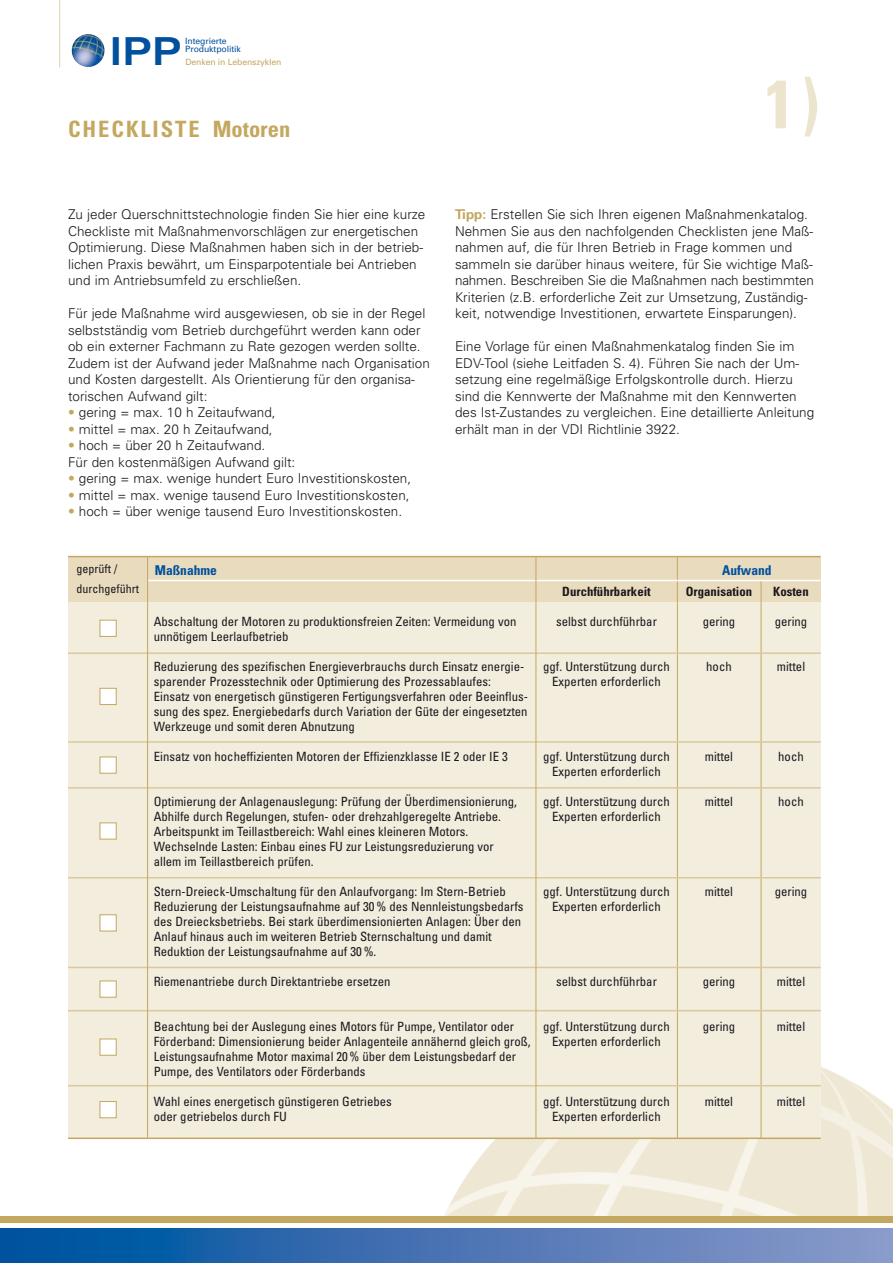
<style>
.page{position:relative;width:893px;height:1263px;background:#fff}
.page>*{position:absolute;margin:0;border:0;box-sizing:border-box;transform-origin:0 0}
.t1{font:700 condensed 68.25px "Univers";color:#ede4cd}
.t2{font:700 expanded 38.55px "Univers";color:#00509d;scale:.95 1}
.t3{font:700 condensed 22.5px "Univers";letter-spacing:.09em;color:#c4a860}
.t4{font:300 13.5px/16.5px "Univers";color:#1a171c}
.t5{font:700 condensed 13.5px "Univers";color:#00509d}
.t6{font:condensed 12.75px/15px "Univers";color:#1a171c}
.t7{font:700 condensed 12.75px "Univers";color:#1a171c}
.t8{font:condensed 12px/19.5px "Univers";color:#1a171c}
.t9{font:8.7px/8.6px "Univers";letter-spacing:-.01em;color:#00509d}
.t10{font:8.7px "Univers";letter-spacing:-.01em;color:#c4a860}
.s1{color:#c4a860}
.s2{font-weight:700;color:#c4a860}
</style>
<div class="page">
<img style="left:444px;top:1067px;width:449px;height:149px">
<div style="left:0;top:1216px;width:893px;height:7px;background:#c4a860"></div>
<hr style="left:59px;top:0;width:1px;height:68px;background:#e1d2ad">
<svg style="left:87px;top:34px;width:9px;height:2px"></svg>
<div style="left:68px;top:557px;width:753px;height:580px;background:#f3edde"></div>
<hr style="left:68px;top:1137px;width:753px;height:2px;background:#c4a860">
<div style="left:68px;top:557px;width:753px;height:45px;background:#e8dbbe"></div>
<hr style="left:677px;top:557px;width:1px;height:581px;background:#c4a860">
<hr style="left:761px;top:581px;width:1px;height:557px;background:#c4a860">
<hr style="left:148px;top:580px;width:673px;height:1px;background:#fff">
<hr style="left:68px;top:652px;width:753px;height:2px;background:#dbc99d">
<hr style="left:68px;top:741px;width:753px;height:2px;background:#dbc99d">
<hr style="left:68px;top:787px;width:753px;height:1px;background:#dbc99d">
<hr style="left:68px;top:877px;width:753px;height:1px;background:#dbc99d">
<hr style="left:68px;top:967px;width:753px;height:1px;background:#dbc99d">
<hr style="left:68px;top:1010px;width:753px;height:1px;background:#dbc99d">
<hr style="left:68px;top:1085px;width:753px;height:1px;background:#dbc99d">
<hr style="left:68px;top:556px;width:753px;height:1px;background:#c4a860">
<hr style="left:536px;top:557px;width:1px;height:580px;background:#c4a860">
<hr style="left:147px;top:557px;width:1px;height:580px;background:#c4a860">
<div style="left:100px;top:620px;width:16px;height:16px;background:#fff"></div>
<div style="left:100px;top:620px;width:17px;height:17px;border:1px solid #c4a860"></div>
<div style="left:100px;top:689px;width:16px;height:15px;background:#fff"></div>
<div style="left:100px;top:688px;width:17px;height:17px;border:1px solid #c4a860"></div>
<div style="left:100px;top:757px;width:16px;height:16px;background:#fff"></div>
<div style="left:100px;top:756px;width:17px;height:17px;border:1px solid #c4a860"></div>
<div style="left:100px;top:823px;width:16px;height:16px;background:#fff"></div>
<div style="left:100px;top:822px;width:17px;height:17px;border:1px solid #c4a860"></div>
<div style="left:100px;top:915px;width:16px;height:16px;background:#fff"></div>
<div style="left:100px;top:914px;width:17px;height:17px;border:1px solid #c4a860"></div>
<div style="left:100px;top:981px;width:16px;height:16px;background:#fff"></div>
<div style="left:100px;top:980px;width:17px;height:17px;border:1px solid #c4a860"></div>
<div style="left:100px;top:1039px;width:16px;height:16px;background:#fff"></div>
<div style="left:100px;top:1038px;width:17px;height:17px;border:1px solid #c4a860"></div>
<div style="left:100px;top:1102px;width:16px;height:15px;background:#fff"></div>
<div style="left:100px;top:1101px;width:17px;height:17px;border:1px solid #c4a860"></div>
<svg style="left:0;top:1228px;width:893px;height:35px;background:#4374b3"></svg>
<p class="t2" style="left:109px;top:38px;width:78px">IPP</p>
<p class="t9" style="left:185px;top:37px;width:57px">Integrierte<br>Produktpolitik</p>
<p class="t10" style="left:185px;top:59px;width:98px">Denken in Lebenszyklen</p>
<h2 class="t3" style="left:68px;top:120px;width:224px">CHECKLISTE Motoren</h2>
<h2 class="t1" style="left:764px;top:79px;width:57px">1)</h2>
<p class="t4" style="left:68px;top:207px;width:359px">Zu jeder Querschnittstechnologie finden Sie hier eine kurze Checkliste mit Maßnahmenvorschlägen zur energetischen Optimierung. Diese Maßnahmen haben sich in der betrieb - lichen Praxis bewährt, um Einsparpotentiale bei Antrieben und im Antriebsumfeld zu erschließen.</p>
<p class="t4" style="left:68px;top:306px;width:363px">Für jede Maßnahme wird ausgewiesen, ob sie in der Regel selbstständig vom Betrieb durchgeführt werden kann oder ob ein externer Fachmann zu Rate gezogen werden sollte.<br>Zudem ist der Aufwand jeder Maßnahme nach Organisation und Kosten dargestellt. Als Orientierung für den organisa - torischen Aufwand gilt:</p>
<p class="t4" style="left:68px;top:405px;width:209px"><span class="s1">•</span> gering = max. 10 h Zeitaufwand,</p>
<p class="t4" style="left:68px;top:422px;width:206px"><span class="s1">•</span> mittel = max. 20 h Zeitaufwand,</p>
<p class="t4" style="left:68px;top:438px;width:199px"><span class="s1">•</span> hoch = über 20 h Zeit auf wand.</p>
<p class="t4" style="left:68px;top:455px;width:229px">Für den kostenmäßigen Aufwand gilt:</p>
<p class="t4" style="left:68px;top:471px;width:345px"><span class="s1">•</span> gering = max. wenige hundert Euro Investitionskosten,</p>
<p class="t4" style="left:68px;top:488px;width:343px"><span class="s1">•</span> mittel = max. wenige tausend Euro Investitionskosten,</p>
<p class="t4" style="left:68px;top:504px;width:336px"><span class="s1">•</span> hoch = über wenige tausend Euro Investitionskosten.</p>
<p class="t4" style="left:455px;top:207px;width:361px"><span class="s2">Tipp:</span> Erstellen Sie sich Ihren eigenen Maßnahmenkatalog.<br>Nehmen Sie aus den nachfolgenden Checklisten jene Maß - nahmen auf, die für Ihren Betrieb in Frage kommen und sammeln sie darüber hinaus weitere, für Sie wichtige Maß - nahmen. Beschreiben Sie die Maßnahmen nach bestimmten Kriterien (z.B. erforderliche Zeit zur Umsetzung, Zuständig - keit, notwendige Investitionen, erwartete Einsparungen).</p>
<p class="t4" style="left:455px;top:339px;width:361px">Eine Vorlage für einen Maßnahmenkatalog finden Sie im EDV-Tool (siehe Leitfaden S. 4). Führen Sie nach der Um - setzung eine regelmäßige Erfolgskontrolle durch. Hierzu sind die Kennwerte der Maßnahme mit den Kennwerten des Ist-Zustandes zu vergleichen. Eine detaillierte Anleitung erhält man in der VDI Richtlinie 3922.</p>
<p class="t8" style="left:77px;top:560px;width:64px">geprüft / durchgeführt</p>
<p class="t5" style="left:155px;top:565px;width:64px">Maßnahme</p>
<p class="t5" style="left:722px;top:565px;width:51px">Aufwand</p>
<p class="t7" style="left:562px;top:587px;width:90px">Durchführbarkeit</p>
<p class="t7" style="left:686px;top:587px;width:68px">Organisation</p>
<p class="t7" style="left:773px;top:587px;width:37px">Kosten</p>
<p class="t6" style="left:154px;top:615px;width:364px">Abschaltung der Motoren zu produktionsfreien Zeiten: Vermeidung von unnötigem Leerlaufbetrieb</p>
<p class="t6" style="left:556px;top:615px;width:102px">selbst durchführbar</p>
<p class="t6" style="left:703px;top:615px;width:34px">gering</p>
<p class="t6" style="left:775px;top:615px;width:34px">gering</p>
<p class="t6" style="left:154px;top:660px;width:376px">Reduzierung des spezifischen Energieverbrauchs durch Einsatz energie&shy;sparender Prozesstechnik oder Optimierung des Prozessablaufes:<br>Einsatz von energetisch günstigeren Fertigungsverfahren oder Beeinflus - sung des spez. Energiebedarfs durch Variation der Güte der eingesetzten Werkzeuge und somit deren Abnutzung</p>
<p class="t6" style="left:543px;top:660px;width:128px;text-align:center">ggf. Unterstützung durch<br>Experten erforderlich</p>
<p class="t6" style="left:706px;top:660px;width:27px">hoch</p>
<p class="t6" style="left:777px;top:660px;width:30px">mittel</p>
<p class="t6" style="left:154px;top:750px;width:356px">Einsatz von hocheffizienten Motoren der Effizienzklasse IE 2 oder IE 3</p>
<p class="t6" style="left:543px;top:750px;width:128px;text-align:center">ggf. Unterstützung durch<br>Experten erforderlich</p>
<p class="t6" style="left:705px;top:750px;width:30px">mittel</p>
<p class="t6" style="left:778px;top:750px;width:27px">hoch</p>
<p class="t6" style="left:154px;top:795px;width:365px">Optimierung der Anlagenauslegung: Prüfung der Überdimensionierung,<br>Abhilfe durch Regelungen, stufen- oder drehzahlgeregelte Antriebe.<br>Arbeitspunkt im Teillastbereich: Wahl eines kleineren Motors.</p>
<p class="t6" style="left:154px;top:840px;width:342px">Wechselnde Lasten: Einbau eines FU zur Leistungsreduzierung vor allem im Teillastbereich prüfen.</p>
<p class="t6" style="left:543px;top:795px;width:128px;text-align:center">ggf. Unterstützung durch<br>Experten erforderlich</p>
<p class="t6" style="left:705px;top:795px;width:30px">mittel</p>
<p class="t6" style="left:778px;top:795px;width:27px">hoch</p>
<p class="t6" style="left:154px;top:885px;width:371px">Stern-Dreieck-Umschaltung für den Anlaufvorgang: Im Stern-Betrieb Reduzierung der Leistungsaufnahme auf 30 % des Nennleistungsbedarfs des Dreiecksbetriebs. Bei stark überdimensionierten Anlagen: Über den Anlauf hinaus auch im weiteren Betrieb Sternschaltung und damit Reduktion der Leistungsaufnahme auf 30 %.</p>
<p class="t6" style="left:543px;top:885px;width:128px;text-align:center">ggf. Unterstützung durch<br>Experten erforderlich</p>
<p class="t6" style="left:705px;top:885px;width:30px">mittel</p>
<p class="t6" style="left:775px;top:885px;width:34px">gering</p>
<p class="t6" style="left:154px;top:975px;width:238px">Riemenantriebe durch Direktantriebe ersetzen</p>
<p class="t6" style="left:556px;top:975px;width:102px">selbst durchführbar</p>
<p class="t6" style="left:703px;top:975px;width:34px">gering</p>
<p class="t6" style="left:777px;top:975px;width:30px">mittel</p>
<p class="t6" style="left:154px;top:1020px;width:378px">Beachtung bei der Auslegung eines Motors für Pumpe, Ventilator oder Förderband: Dimensionierung beider Anlagenteile annähernd gleich groß, Leistungsaufnahme Motor maximal 20 % über dem Leistungsbedarf der Pumpe, des Ventilators oder Förderbands</p>
<p class="t6" style="left:543px;top:1020px;width:128px;text-align:center">ggf. Unterstützung durch<br>Experten erforderlich</p>
<p class="t6" style="left:703px;top:1020px;width:34px">gering</p>
<p class="t6" style="left:777px;top:1020px;width:30px">mittel</p>
<p class="t6" style="left:154px;top:1095px;width:239px">Wahl eines energetisch günstigeren Getriebes oder getriebelos durch FU</p>
<p class="t6" style="left:543px;top:1095px;width:128px;text-align:center">ggf. Unterstützung durch<br>Experten erforderlich</p>
<p class="t6" style="left:705px;top:1095px;width:30px">mittel</p>
<p class="t6" style="left:777px;top:1095px;width:30px">mittel</p>
</div>
